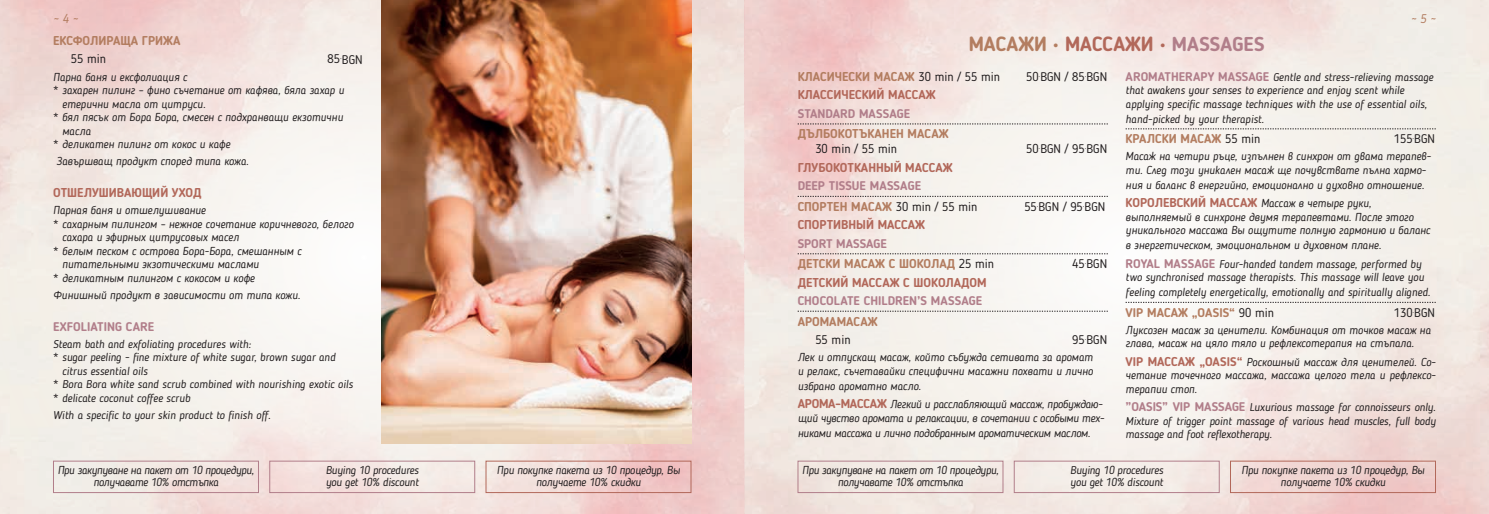
<style>
.page{position:relative;width:1489px;height:514px;background:#fff}
.page>*{position:absolute;margin:0;border:0;box-sizing:border-box;transform-origin:0 0}
.t1{font:700 20px "Blogger Sans";color:#b2685a}
.t2{font:700 12.5px/20.2px "Blogger Sans";color:#b37d60}
.t3{font:700 12.5px/20.2px "Blogger Sans";color:#b17e8a}
.t4{font:700 12.5px "Blogger Sans";color:#b2685a}
.t5{font:12.5px "Blogger Sans";color:#231f20}
.t6{font:italic 12.5px "Blogger Sans";color:#b37d60}
.t7{font:italic 11.25px/13.5px "Blogger Sans";color:#231f20}
.t8{font:italic 11.25px/12.5px "Blogger Sans";letter-spacing:-.02em;color:#231f20}
.t9{font:italic 11.25px/12.5px "Blogger Sans";letter-spacing:-.03em;color:#231f20;text-align:center}
.s1{color:#b37d60}
.s2{color:#b17e8a}
.s3{font-weight:400;color:#231f20}
.s4{font-weight:700;font-style:normal;font-size:12.5px;color:#b17e8a}
.s5{font-weight:700;font-style:normal;font-size:12.5px;color:#b2685a}
</style>
<div class="page">
<img style="left:0;top:0;width:744px;height:514px">
<svg style="left:744px;top:0;width:744px;height:514px;fill:#f4eee9"></svg>
<svg style="left:797px;top:124px;width:310px;height:1px"></svg>
<svg style="left:797px;top:196px;width:310px;height:1px"></svg>
<svg style="left:797px;top:253px;width:310px;height:1px"></svg>
<svg style="left:797px;top:311px;width:310px;height:1px"></svg>
<img style="left:381px;top:0;width:310px;height:443px">
<div style="left:53px;top:461px;width:206px;height:32px;border:1px solid #b17e8a"></div>
<div style="left:797px;top:461px;width:206px;height:32px;border:1px solid #b17e8a"></div>
<div style="left:269px;top:461px;width:206px;height:32px;border:1px solid #b17e8a"></div>
<div style="left:1013px;top:461px;width:206px;height:32px;border:1px solid #b17e8a"></div>
<div style="left:485px;top:461px;width:206px;height:32px;border:1px solid #b2685a"></div>
<div style="left:1230px;top:461px;width:205px;height:32px;border:1px solid #b2685a"></div>
<svg style="left:1125px;top:129px;width:310px;height:1px"></svg>
<svg style="left:1125px;top:302px;width:310px;height:1px"></svg>
<p class="t6" style="left:53px;top:11px;width:27px">~ 4 ~</p>
<p class="t6" style="left:1410px;top:11px;width:27px">~ 5 ~</p>
<h1 class="t1" style="left:968px;top:32px;width:297px"><span class="s1">МАСАЖИ •</span> МАССАЖИ • <span class="s2">MASSAGES</span></h1>
<p class="t2" style="left:797px;top:66px;width:204px">КЛАСИЧЕСКИ МАСАЖ <span class="s3">30 min / 55 min</span></p>
<p class="t5" style="left:1026px;top:69px;width:82px">50<sup>.</sup>BGN / 85<sup>.</sup>BGN</p>
<p class="t4" style="left:797px;top:87px;width:139px">КЛАССИЧЕСКИЙ МАССАЖ</p>
<p class="t3" style="left:797px;top:103px;width:114px">STANDARD MASSAGE</p>
<p class="t2" style="left:797px;top:124px;width:152px">ДЪЛБОКОТЪКАНЕН МАСАЖ</p>
<p class="t5" style="left:815px;top:141px;width:83px">30 min / 55 min</p>
<p class="t5" style="left:1026px;top:141px;width:82px">50<sup>.</sup>BGN / 95<sup>.</sup>BGN</p>
<p class="t4" style="left:797px;top:160px;width:156px">ГЛУБОКОТКАННЫЙ МАССАЖ</p>
<p class="t3" style="left:797px;top:176px;width:181px">DEEP TISSUE MASSAGE<br><span class="s1">СПОРТЕН МАСАЖ</span> <span class="s3">30 min / 55 min</span></p>
<p class="t2" style="left:53px;top:30px;width:129px">ЕКСФОЛИРАЩА ГРИЖА</p>
<p class="t5" style="left:71px;top:52px;width:37px">55 min</p>
<p class="t5" style="left:327px;top:52px;width:36px">85<sup>.</sup>BGN</p>
<p class="t7" style="left:53px;top:70px;width:135px">Парна баня и ексфолиация с</p>
<p class="t7" style="left:53px;top:83px;width:292px">* захарен пилинг – фино съчетание от кафява, бяла захар и</p>
<p class="t7" style="left:62px;top:97px;width:145px">етерични масла от цитруси.</p>
<p class="t7" style="left:53px;top:110px;width:291px">* бял пясък от Бора Бора, смесен с подхранващи екзотични</p>
<p class="t7" style="left:62px;top:124px;width:30px">масла</p>
<p class="t7" style="left:53px;top:137px;width:179px">* деликатен пилинг от кокос и кафе</p>
<p class="t7" style="left:57px;top:154px;width:194px">Завършващ продукт според типа кожа.</p>
<p class="t4" style="left:53px;top:185px;width:150px">ОТШЕЛУШИВАЮЩИЙ УХОД</p>
<p class="t7" style="left:53px;top:203px;width:154px">Парная баня и отшелушивание</p>
<p class="t7" style="left:53px;top:217px;width:302px">* сахарным пилингом – нежное сочетание коричневого, белого</p>
<p class="t7" style="left:62px;top:230px;width:178px">сахара и эфирных цитрусовых масел</p>
<p class="t7" style="left:53px;top:244px;width:250px">* белым песком с острова Бора-Бора, смешанным с</p>
<p class="t7" style="left:62px;top:257px;width:198px">питательными экзотическими маслами</p>
<p class="t7" style="left:53px;top:271px;width:203px">* деликатным пилингом с кокосом и кофе</p>
<p class="t7" style="left:53px;top:288px;width:249px">Финишный продукт в зависимости от типа кожи.</p>
<p class="t3" style="left:53px;top:316px;width:102px">EXFOLIATING CARE</p>
<p class="t7" style="left:53px;top:337px;width:199px">Steam bath and exfoliating procedures with:</p>
<p class="t7" style="left:53px;top:351px;width:284px">* sugar peeling - fine mixture of white sugar, brown sugar and</p>
<p class="t7" style="left:62px;top:364px;width:87px">citrus essential oils</p>
<p class="t7" style="left:53px;top:378px;width:301px">* Bora Bora white sand scrub combined with nourishing exotic oils</p>
<p class="t7" style="left:53px;top:391px;width:139px">* delicate coconut coffee scrub</p>
<p class="t7" style="left:53px;top:408px;width:219px">With a specific to your skin product to finish off.</p>
<p class="t7" style="left:1125px;top:70px;width:309px"><span class="s4">AROMATHERAPY MASSAGE</span> Gentle and stress-relieving massage that awakens your senses to experience and enjoy scent while applying specific massage techniques with the use of essential oils,</p>
<p class="t7" style="left:1125px;top:112px;width:140px">hand-picked by your therapist.</p>
<p class="t2" style="left:1125px;top:129px;width:136px">КРАЛСКИ МАСАЖ <span class="s3">55 min</span></p>
<p class="t5" style="left:1393px;top:131px;width:43px">155<sup>.</sup>BGN</p>
<p class="t7" style="left:1125px;top:149px;width:307px">Масаж на четири ръце, изпълнен в синхрон от двама терапев&shy;ти. След този уникален масаж ще почувствате пълна хармо-</p>
<p class="t7" style="left:1125px;top:175px;width:300px;line-height:18.5px">ния и баланс в енергийно, емоционално и духовно отношение.<br><span class="s5">КОРОЛЕВСКИЙ МАССАЖ</span> Массаж в четыре руки,</p>
<p class="t7" style="left:1125px;top:210px;width:306px">выполняемый в синхроне двумя терапевтами. После этого уникального массажа Вы ощутите полную гармонию и баланс</p>
<p class="t7" style="left:1125px;top:236px;width:297px;line-height:18.5px">в энергетическом, эмоциональном и духовном плане.<br><span class="s4">ROYAL MASSAGE</span> Four-handed tandem massage, performed by</p>
<p class="t7" style="left:1125px;top:270px;width:306px;line-height:15px">two synchronised massage therapists. This massage will leave you feeling completely energetically, emotionally and spiritually aligned.</p>
<p class="t2" style="left:1125px;top:302px;width:150px">VIP МАСАЖ „OASIS“ <span class="s3">90 min</span></p>
<p class="t5" style="left:1393px;top:305px;width:43px">130<sup>.</sup>BGN</p>
<p class="t7" style="left:1125px;top:323px;width:307px">Луксозен масаж за ценители. Комбинация от точков масаж на глава, масаж на цяло тяло и рефлексотерапия на стъпала.</p>
<p class="t7" style="left:1125px;top:355px;width:312px;text-align:justify"><span class="s5">VIP МАССАЖ „OASIS“</span> Роскошный массаж для ценителей. Со&shy;четание точечного массажа, массажа целого тела и рефлексо&shy;терапии стоп.</p>
<p class="t7" style="left:1125px;top:400px;width:312px;text-align:justify"><span class="s4">”OASIS” VIP MASSAGE</span> Luxurious massage for connoisseurs only.<br>Mixture of trigger point massage of various head muscles, full body massage and foot reflexotherapy.</p>
<p class="t5" style="left:1024px;top:199px;width:82px">55<sup>.</sup>BGN / 95<sup>.</sup>BGN</p>
<p class="t4" style="left:797px;top:217px;width:129px">СПОРТИВНЫЙ МАССАЖ</p>
<p class="t2" style="left:797px;top:233px;width:198px"><span class="s2">SPORT MASSAGE<br></span>ДЕТСКИ МАСАЖ С ШОКОЛАД <span class="s3">25 min</span></p>
<p class="t5" style="left:1072px;top:256px;width:36px">45<sup>.</sup>BGN</p>
<p class="t4" style="left:797px;top:275px;width:190px">ДЕТСКИЙ МАССАЖ С ШОКОЛАДОМ</p>
<p class="t3" style="left:797px;top:291px;width:186px">CHOCOLATE CHILDREN’S MASSAGE</p>
<p class="t2" style="left:797px;top:311px;width:81px">АРОМАМАСАЖ</p>
<p class="t5" style="left:815px;top:332px;width:37px">55 min</p>
<p class="t5" style="left:1072px;top:332px;width:36px">95<sup>.</sup>BGN</p>
<p class="t7" style="left:797px;top:350px;width:297px">Лек и отпускащ масаж, който събужда сетивата за аромат и релакс, съчетавайки специфични масажни похвати и лично</p>
<p class="t8" style="left:797px;top:376px;width:306px;line-height:18.5px">избрано ароматно масло.<br><span class="s5">АРОМА-МАССАЖ</span> Легкий и расслабляющий массаж, пробуждаю-</p>
<p class="t8" style="left:797px;top:410px;width:308px;line-height:15px">щий чувство аромата и релаксации, в сочетании с особыми тех&shy;никами массажа и лично подобранным ароматическим маслом.</p>
<p class="t9" style="left:58px;top:463px;width:198px">При закупуване на пакет от 10 процедури, получавате 10% отстъпка</p>
<p class="t9" style="left:802px;top:463px;width:198px">При закупуване на пакет от 10 процедури, получавате 10% отстъпка</p>
<p class="t8" style="left:326px;top:463px;width:95px">Buying 10 procedures you get 10% discount</p>
<p class="t8" style="left:1070px;top:463px;width:95px">Buying 10 procedures you get 10% discount</p>
<p class="t8" style="left:497px;top:463px;width:185px;text-align:center">При покупке пакета из 10 процедур, Вы получаете 10% скидки</p>
<p class="t8" style="left:1241px;top:463px;width:185px;text-align:center">При покупке пакета из 10 процедур, Вы получаете 10% скидки</p>
</div>
